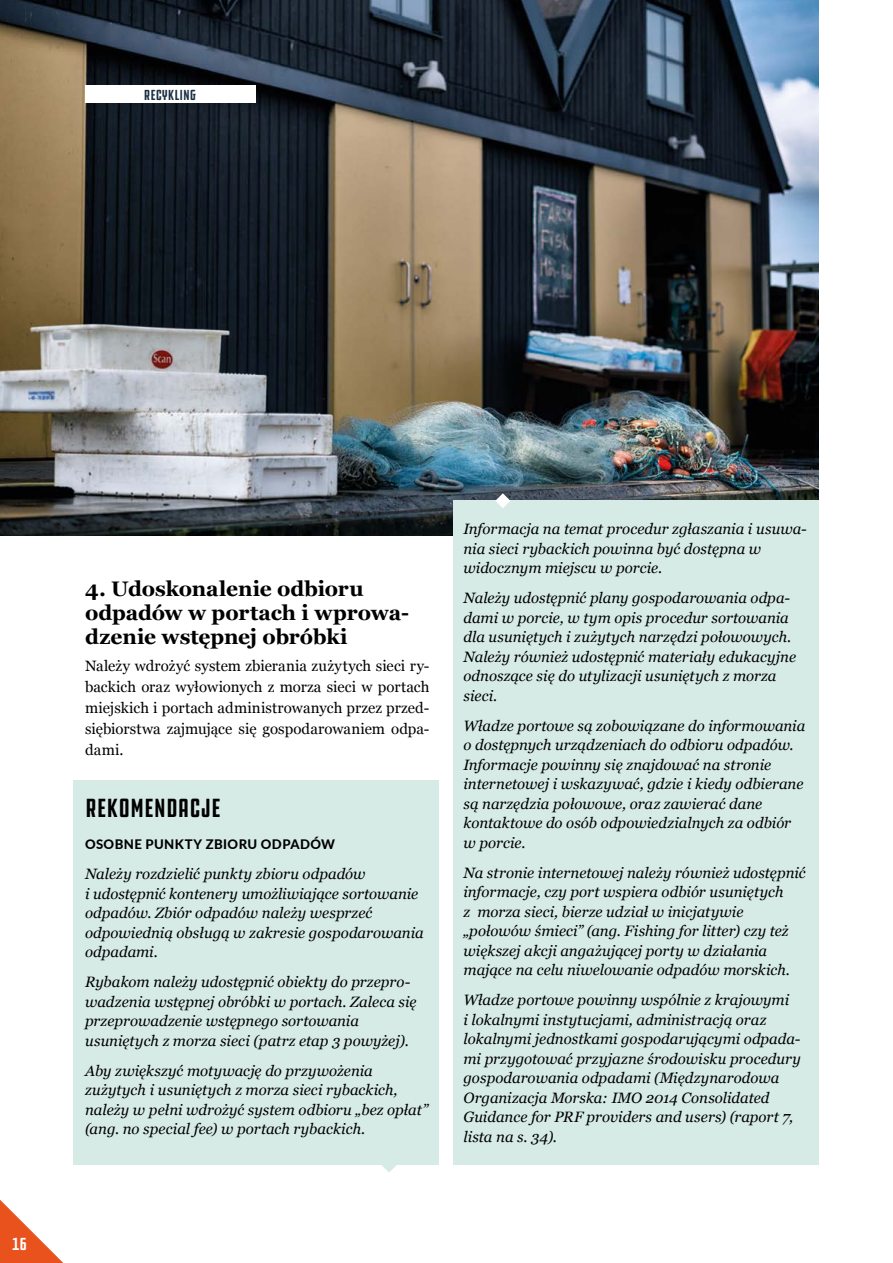
<style>
.page{position:relative;width:893px;height:1263px;background:#fff}
.page>*{position:absolute;margin:0;border:0;box-sizing:border-box;transform-origin:0 0}
.t1{font:extra-condensed 27px "DDC Hardware";color:#000}
.t2{font:700 21px/24px "Georgia";letter-spacing:-.005em;color:#000}
.t3{font:extra-condensed 18px "DDC Hardware";color:#fff}
.t4{font:italic 15px/19.5px "Georgia";color:#000}
.t5{font:15px/21px "Georgia";color:#000;text-align:justify}
.t6{font:extra-condensed 15px "DDC Hardware";color:#1a2f42}
.t7{font:800 13.2px "Lato";letter-spacing:.03em;color:#000}
</style>
<div class="page">
<svg style="left:0;top:1199px;width:64px;height:64px"></svg>
<img style="left:0;top:0;width:819px;height:535px">
<div style="left:85px;top:85px;width:170px;height:18px;background:#fff"></div>
<div style="left:73px;top:780px;width:366px;height:385px;background:#d6ebe6"></div>
<div style="left:453px;top:500px;width:366px;height:665px;background:#d6ebe6"></div>
<svg style="left:382px;top:1165px;width:15px;height:7px"></svg>
<svg style="left:495px;top:493px;width:15px;height:15px"></svg>
<p class="t6" style="left:144px;top:86px;width:54px">RECYKLING</p>
<p class="t3" style="left:12px;top:1233px;width:17px">16</p>
<h2 class="t2" style="left:85px;top:577px;width:325px">4. Udoskonalenie odbioru odpadów w portach i wprowa&shy;dzenie wstępnej obróbki</h2>
<p class="t5" style="left:85px;top:655px;width:346px">Należy wdrożyć system zbierania zużytych sieci ry&shy;backich oraz wyłowionych z morza sieci w portach miejskich i portach administrowanych przez przed&shy;siębiorstwa zajmujące się gospodarowaniem odpa&shy;dami.</p>
<h1 class="t1" style="left:85px;top:792px;width:137px">REKOMENDACJE</h1>
<p class="t7" style="left:85px;top:834px;width:252px">OSOBNE PUNKTY ZBIORU ODPADÓW</p>
<p class="t4" style="left:85px;top:864px;width:340px">Należy rozdzielić punkty zbioru odpadów<br>i udostępnić kontenery umożliwiające sortowanie odpadów. Zbiór odpadów należy wesprzeć odpowiednią obsługą w zakresie gospodarowania odpadami.</p>
<p class="t4" style="left:85px;top:972px;width:333px">Rybakom należy udostępnić obiekty do przepro&shy;wadzenia wstępnej obróbki w portach. Zaleca się przeprowadzenie wstępnego sortowania usuniętych z morza sieci (patrz etap 3 powyżej).</p>
<p class="t4" style="left:85px;top:1061px;width:345px">Aby zwiększyć motywację do przywożenia zużytych i usuniętych z morza sieci rybackich, należy w pełni wdrożyć system odbioru „bez opłat” (ang. no special fee) w portach rybackich.</p>
<p class="t4" style="left:463px;top:519px;width:345px">Informacja na temat procedur zgłaszania i usuwa&shy;nia sieci rybackich powinna być dostępna w widocznym miejscu w porcie.</p>
<p class="t4" style="left:463px;top:588px;width:334px">Należy udostępnić plany gospodarowania odpa&shy;dami w porcie, w tym opis procedur sortowania dla usuniętych i zużytych narzędzi połowowych.<br>Należy również udostępnić materiały edukacyjne odnoszące się do utylizacji usuniętych z morza sieci.</p>
<p class="t4" style="left:463px;top:716px;width:343px">Władze portowe są zobowiązane do informowania o dostępnych urządzeniach do odbioru odpadów.<br>Informacje powinny się znajdować na stronie internetowej i wskazywać, gdzie i kiedy odbierane są narzędzia połowowe, oraz zawierać dane kontaktowe do osób odpowiedzialnych za odbiór w porcie.</p>
<p class="t4" style="left:463px;top:863px;width:344px">Na stronie internetowej należy również udostępnić informacje, czy port wspiera odbiór usuniętych<br>z morza sieci, bierze udział w inicjatywie „połowów śmieci” (ang. Fishing for litter) czy też większej akcji angażującej porty w działania mające na celu niwelowanie odpadów morskich.</p>
<p class="t4" style="left:463px;top:990px;width:339px">Władze portowe powinny wspólnie z krajowymi<br>i lokalnymi instytucjami, administracją oraz lokalnymi jednostkami gospodarującymi odpada&shy;mi przygotować przyjazne środowisku procedury gospodarowania odpadami (Międzynarodowa Organizacja Morska: IMO 2014 Consolidated Guidance for PRF providers and users) (raport 7, lista na s. 34).</p>
</div>
